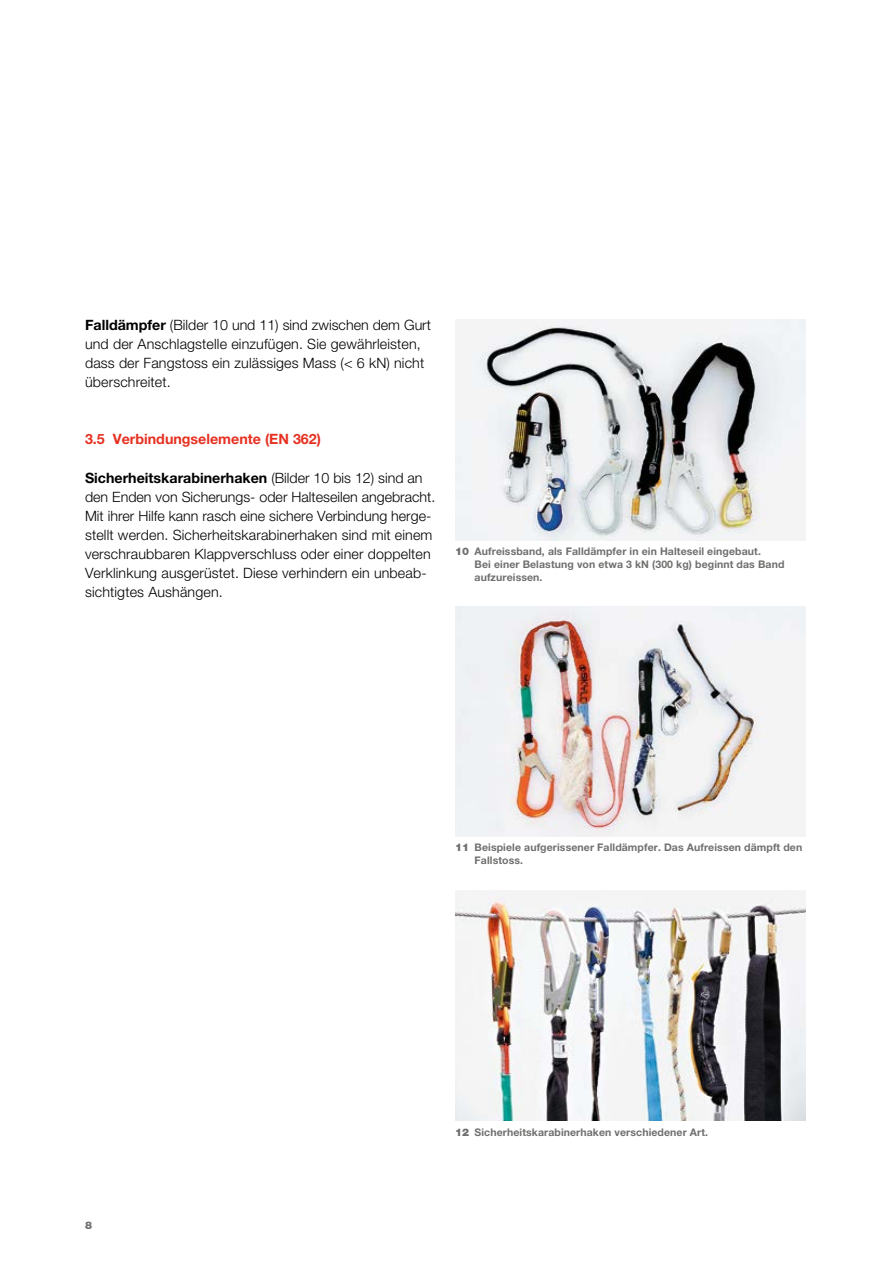
<style>
.page{position:relative;width:893px;height:1263px;background:#fff}
.page>*{position:absolute;margin:0;border:0;box-sizing:border-box;transform-origin:0 0}
.GT_light{font:300 14.25px/19.2px "Helvetica Neue LT Std";letter-spacing:.01em;color:#000}
.überschrift_3_suvapr{font:700 14.25px "Helvetica Neue LT Std";color:#e63121}
.bildlegenden_ziffer{font:700 10.5px/12.8px "Helvetica Neue LT Std";letter-spacing:.01em;color:#6f6f6e}
.pagina{font:900 10.5px "Helvetica Neue LT Std";color:#6f6f6e}
.s1{font-weight:700}
.s2{font-weight:900}
</style>
<div class="page">
<img style="left:455px;top:606px;width:351px;height:230px">
<img style="left:455px;top:891px;width:351px;height:229px">
<img style="left:455px;top:320px;width:351px;height:220px">
<p class="GT_light" style="left:85px;top:315px;width:347px"><span class="s1">Falldämpfer</span> (Bilder 10 und 11) sind zwischen dem Gurt und der Anschlagstelle einzufügen. Sie gewährleisten, dass der Fangstoss ein zulässiges Mass (&lt; 6 kN) nicht überschreitet.</p>
<p class="überschrift_3_suvapr" style="left:85px;top:430px;width:237px">3.5 Verbindungselemente (EN 362)</p>
<p class="GT_light" style="left:85px;top:468px;width:352px"><span class="s1">Sicherheitskarabinerhaken</span> (Bilder 10 bis 12) sind an den Enden von Sicherungs- oder Halteseilen angebracht.<br>Mit ihrer Hilfe kann rasch eine sichere Verbindung herge&shy;stellt werden. Sicherheitskarabinerhaken sind mit einem verschraubbaren Klappverschluss oder einer doppelten Verklinkung ausgerüstet. Diese verhindern ein unbeab&shy;sichtigtes Aushängen.</p>
<p class="bildlegenden_ziffer" style="left:475px;top:545px;width:311px;text-indent:-20px"><span class="s2">10</span> Aufreissband, als Falldämpfer in ein Halteseil eingebaut.<br>Bei einer Belastung von etwa 3 kN (300 kg) beginnt das Band aufzureissen.</p>
<p class="bildlegenden_ziffer" style="left:475px;top:841px;width:329px;text-indent:-20px"><span class="s2">11</span> Beispiele aufgerissener Falldämpfer. Das Aufreissen dämpft den<br>Fallstoss.</p>
<p class="pagina" style="left:85px;top:1219px;width:9px">8</p>
<p class="bildlegenden_ziffer" style="left:455px;top:1126px;width:255px"><span class="s2">12</span> Sicherheitskarabinerhaken verschiedener Art.</p>
</div>
